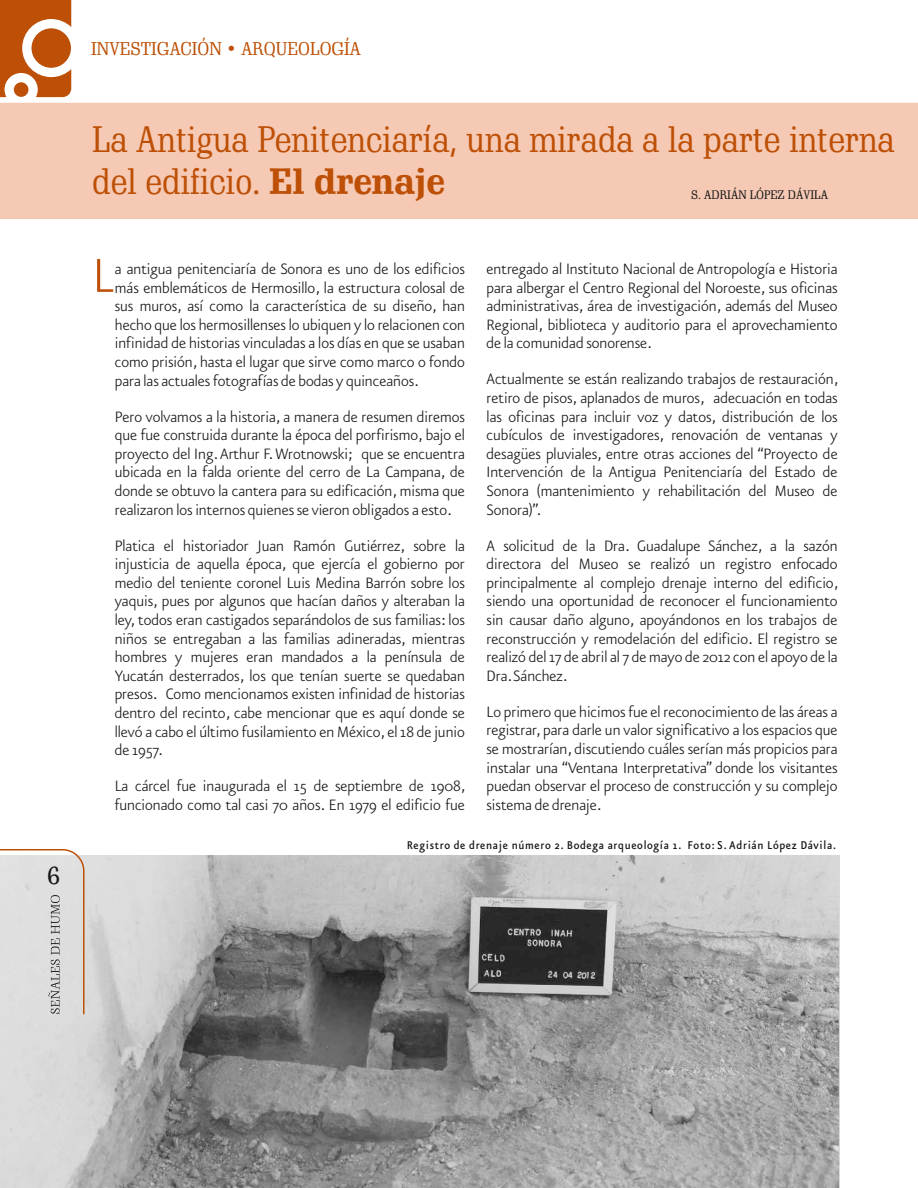
<style>
.page{position:relative;width:918px;height:1188px;background:#fff}
.page>*{position:absolute;margin:0;border:0;box-sizing:border-box;transform-origin:0 0}
.t1{font:300 57px "Eureka Sans";color:#bd5006;scale:.96 1}
.t2{font:36px/42px "Schadow BT";color:#bd5006;scale:.95 1}
.t3{font:27px "Schadow BT";color:#151616}
.t4{font:300 18px/18.6px "Eureka Sans";color:#151616}
.t5{font:18px "Schadow BT";color:#bd5006}
.t6{font:500 13.5px "Eureka Sans";letter-spacing:.05em;color:#151616;scale:.93 1}
.t7{font:12px "Schadow BT";color:#151616}
.s1{font-weight:700}
</style>
<div class="page">
<div style="left:0;top:103px;width:918px;height:116px;background:#f6c9b4"></div>
<img style="left:0;top:856px;width:838px;height:332px">
<svg style="left:0;top:849px;width:85px;height:167px;background:#dad8d6"></svg>
<svg style="left:0;top:0;width:71px;height:97px"></svg>
<div style="left:32px;top:28px;width:39px;height:40px;background:#bd5006;border-radius:50%"></div>
<h3 class="t3" style="left:47px;top:863px;width:15px">6</h3>
<p class="t5" style="left:91px;top:42px;width:271px">INVESTIGACIÓN • ARQUEOLOGÍA</p>
<h2 class="t2" style="left:92px;top:122px;width:846px">La Antigua Penitenciaría, una mirada a la parte interna del edificio. <span class="s1">El drenaje</span></h2>
<p class="t7" style="left:691px;top:190px;width:138px">S. ADRIÁN LÓPEZ DÁVILA</p>
<h1 class="t1" style="left:93px;top:255px;width:23px">L</h1>
<p class="t4" style="left:115px;top:261px;width:724px">a antigua penitenciaría de Sonora es uno de los edificios entregado al Instituto Nacional de Antropología e Historia más emblemáticos de Hermosillo, la estructura colosal de para albergar el Centro Regional del Noroeste, sus oficinas sus muros, así como la característica de su diseño, han administrativas, área de investigación, además del Museo hecho que los hermosillenses lo ubiquen y lo relacionen con Regional, biblioteca y auditorio para el aprovechamiento infinidad de historias vinculadas a los días en que se usaban de la comunidad sonorense.<br>como prisión, hasta el lugar que sirve como marco o fondo<br>para las actuales fotografías de bodas y quinceaños.</p>
<p class="t4" style="left:487px;top:372px;width:353px">Actualmente se están realizando trabajos de restauración,</p>
<p class="t4" style="left:487px;top:390px;width:353px">retiro de pisos, aplanados de muros, adecuación en todas</p>
<p class="t4" style="left:115px;top:409px;width:724px">Pero volvamos a la historia, a manera de resumen diremos las oficinas para incluir voz y datos, distribución de los</p>
<p class="t4" style="left:115px;top:427px;width:724px">que fue construida durante la época del porfirismo, bajo el cubículos de investigadores, renovación de ventanas y</p>
<p class="t4" style="left:115px;top:446px;width:724px">proyecto del Ing.Arthur F.Wrotnowski; que se encuentra desagües pluviales, entre otras acciones del “Proyecto de</p>
<p class="t4" style="left:115px;top:465px;width:724px">ubicada en la falda oriente del cerro de La Campana, de Intervención de la Antigua Penitenciaría del Estado de</p>
<p class="t4" style="left:115px;top:483px;width:724px">donde se obtuvo la cantera para su edificación,misma que Sonora (mantenimiento y rehabilitación del Museo de</p>
<p class="t4" style="left:115px;top:502px;width:339px">realizaron los internos quienes se vieron obligados a esto.</p>
<p class="t4" style="left:115px;top:493px;width:724px;line-height:36px;text-indent:372px">Sonora)”.<br>Platica el historiador Juan Ramón Gutiérrez, sobre la A solicitud de la Dra. Guadalupe Sánchez, a la sazón</p>
<p class="t4" style="left:115px;top:556px;width:725px">injusticia de aquella época, que ejercía el gobierno por directora del Museo se realizó un registro enfocado medio del teniente coronel Luis Medina Barrón sobre los principalmente al complejo drenaje interno del edificio, yaquis, pues por algunos que hacían daños y alteraban la siendo una oportunidad de reconocer el funcionamiento ley,todos eran castigados separándolos de sus familias: los sin causar daño alguno, apoyándonos en los trabajos de niños se entregaban a las familias adineradas, mientras reconstrucción y remodelación del edificio. El registro se hombres y mujeres eran mandados a la península de realizó del 17 de abril al 7 de mayo de 2012 con el apoyo de la Yucatán desterrados, los que tenían suerte se quedaban Dra.Sánchez.<br>presos. Como mencionamos existen infinidad de historias<br>dentro del recinto, cabe mencionar que es aquí donde se Lo primero que hicimos fue el reconocimiento de las áreas a llevó a cabo el último fusilamiento en México,el 18 de junio registrar, para darle un valor significativo a los espacios que de 1957.</p>
<p class="t4" style="left:487px;top:741px;width:353px">se mostrarían, discutiendo cuáles serían más propicios para</p>
<p class="t4" style="left:487px;top:760px;width:353px">instalar una “Ventana Interpretativa” donde los visitantes</p>
<p class="t4" style="left:115px;top:778px;width:724px">La cárcel fue inaugurada el 15 de septiembre de 1908, puedan observar el proceso de construcción y su complejo</p>
<p class="t4" style="left:115px;top:797px;width:488px">funcionado como tal casi 70 años. En 1979 el edificio fue sistema de drenaje.</p>
<p class="t6" style="left:407px;top:840px;width:463px">Registro de drenaje número 2. Bodega arqueología 1. Foto: S. Adrián López Dávila.</p>
</div>
